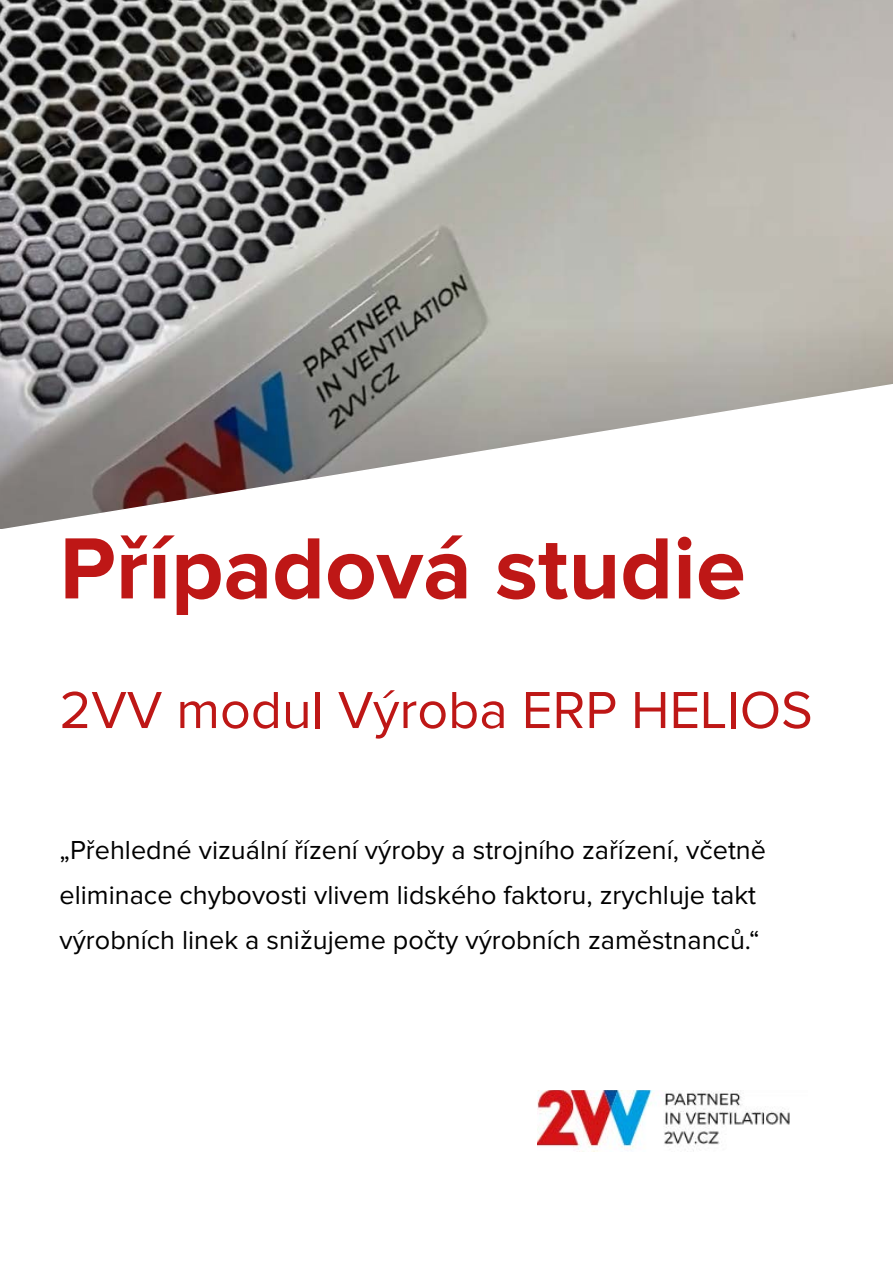
<style>
.page{position:relative;width:893px;height:1263px;background:#fff}
.page>*{position:absolute;margin:0;border:0;box-sizing:border-box;transform-origin:0 0}
.t1{font:700 90px "Proxima Nova";color:#be1716}
.t2{font:54px "Proxima Nova";color:#be1716}
.t3{font:27px/45px "Proxima Nova";color:#000}
</style>
<div class="page">
<img style="left:0;top:0;width:893px;height:367px">
<svg style="left:0;top:367px;width:893px;height:162px"></svg>
<img style="left:538px;top:1091px;width:252px;height:61px">
<h1 class="t1" style="left:60px;top:527px;width:688px">Případová studie</h1>
<h2 class="t2" style="left:60px;top:685px;width:755px">2VV modul Výroba ERP HELIOS</h2>
<p class="t3" style="left:60px;top:828px;width:708px">„Přehledné vizuální řízení výroby a strojního zařízení, včetně eliminace chybovosti vlivem lidského faktoru, zrychluje takt výrobních linek a snižujeme počty výrobních zaměstnanců.“</p>
</div>
